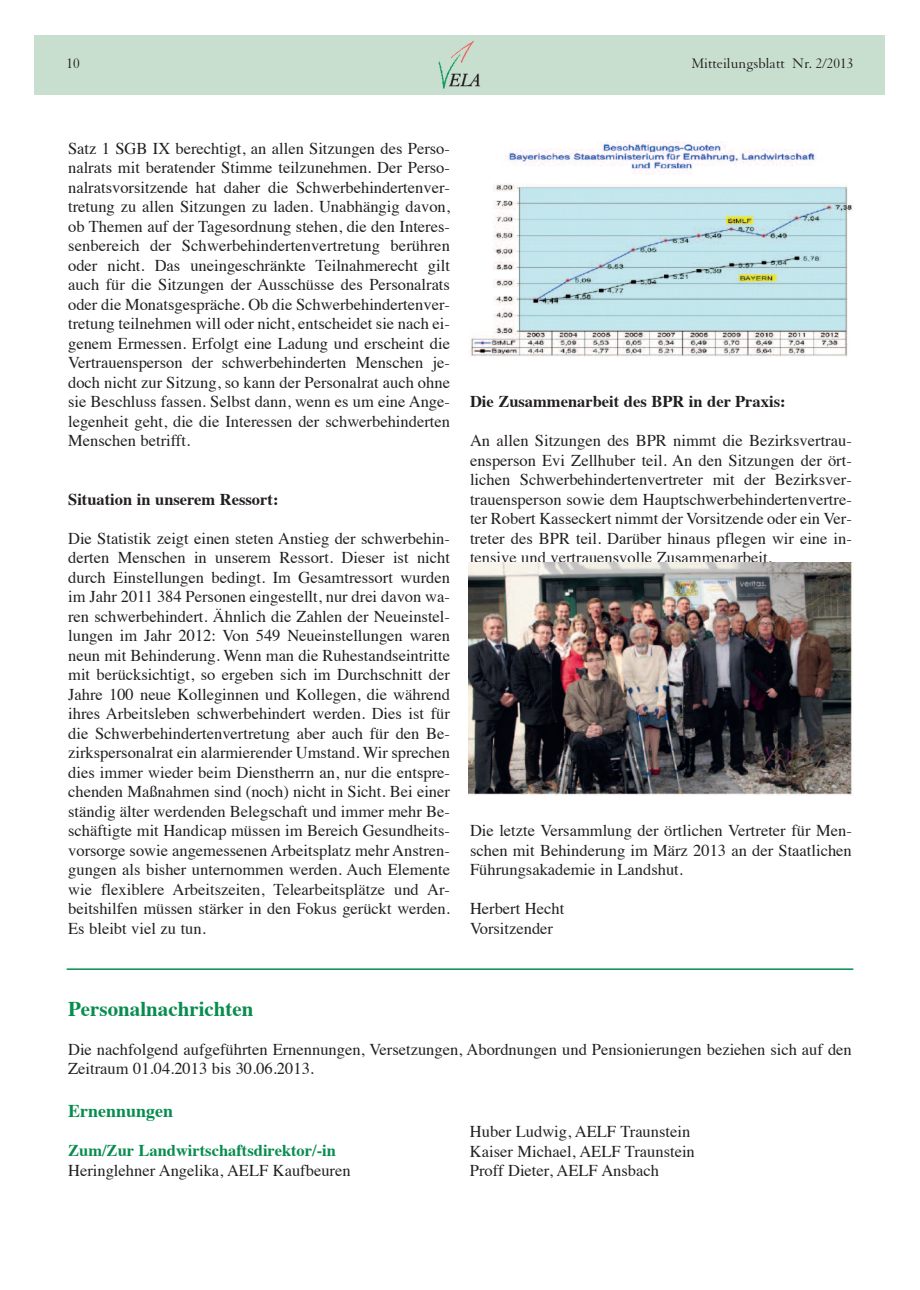
<style>
.page{position:relative;width:920px;height:1290px;background:#fff}
.page>*{position:absolute;margin:0;border:0;box-sizing:border-box;transform-origin:0 0}
.t1{font:700 21px "Times";color:#078c4e}
.t2{font:700 18px "Times";color:#078c4e}
.t3{font:16.5px/19.5px "Times";color:#231f20;text-align:justify}
.t4{font:700 16.5px "Times";color:#231f20}
.t5{font:700 16.5px "Times";color:#078c4e}
.t6{font:15px "Granjon";color:#231f20}
.s1{font-style:italic}
</style>
<div class="page">
<div style="left:35px;top:35px;width:850px;height:59px;background:#c8dfd0"></div>
<img style="left:460px;top:41px;width:14px;height:15px">
<img style="left:438px;top:50px;width:27px;height:39px">
<img style="left:449px;top:72px;width:32px;height:17px">
<img style="left:470px;top:141px;width:383px;height:216px">
<img style="left:468px;top:563px;width:384px;height:233px">
<hr style="left:67px;top:968px;width:786px;height:2px;background:#078c4e">
<p class="t6" style="left:67px;top:58px;width:15px">10</p>
<p class="t6" style="left:691px;top:58px;width:163px">Mitteilungsblatt Nr. 2/2013</p>
<p class="t3" style="left:68px;top:140px;width:383px">Satz 1 SGB IX berechtigt, an allen Sitzungen des Perso&shy;nalrats mit beratender Stimme teilzunehmen. Der Perso&shy;nalratsvorsitzende hat daher die Schwerbehindertenver&shy;tretung zu allen Sitzungen zu laden. Unabhängig davon, ob Themen auf der Tagesordnung stehen, die den Interes&shy;senbereich der Schwerbehindertenvertretung berühren oder nicht. Das uneingeschränkte Teilnahmerecht gilt auch für die Sitzungen der Ausschüsse des Personalrats oder die Monatsgespräche. Ob die Schwerbehindertenver&shy;tretung teilnehmen will oder nicht, entscheidet sie nach ei&shy;genem Ermessen. Erfolgt eine Ladung und erscheint die Vertrauensperson der schwerbehinderten Menschen je&shy;doch nicht zur Sitzung, so kann der Personalrat auch ohne sie Beschluss fassen. Selbst dann, wenn es um eine Ange&shy;legenheit geht, die die Interessen der schwerbehinderten Menschen betrifft.</p>
<p class="t4" style="left:68px;top:492px;width:212px">Situation in unserem Ressort:</p>
<p class="t3" style="left:68px;top:530px;width:383px">Die Statistik zeigt einen steten Anstieg der schwerbehin&shy;derten Menschen in unserem Ressort. Dieser ist nicht durch Einstellungen bedingt. Im Gesamtressort wurden im Jahr 2011 384 Personen eingestellt, nur drei davon wa&shy;ren schwerbehindert. Ähnlich die Zahlen der Neueinstel&shy;lungen im Jahr 2012: Von 549 Neueinstellungen waren neun mit Behinderung. Wenn man die Ruhestandseintritte mit berücksichtigt, so ergeben sich im Durchschnitt der Jahre 100 neue Kolleginnen und Kollegen, die während ihres Arbeitsleben schwerbehindert werden. Dies ist für die Schwerbehindertenvertretung aber auch für den Be&shy;zirkspersonalrat ein alarmierender Umstand. Wir sprechen dies immer wieder beim Dienstherrn an, nur die entspre&shy;chenden Maßnahmen sind (noch) nicht in Sicht. Bei einer ständig älter werdenden Belegschaft und immer mehr Be&shy;schäftigte mit Handicap müssen im Bereich Gesundheits&shy;vorsorge sowie angemessenen Arbeitsplatz mehr Anstren&shy;gungen als bisher unternommen werden. Auch Elemente wie flexiblere Arbeitszeiten, Telearbeitsplätze und Ar&shy;beitshilfen müssen stärker in den Fokus gerückt werden.<br>Es bleibt viel zu tun<span class="s1">.</span></p>
<p class="t4" style="left:470px;top:395px;width:317px">Die Zusammenarbeit des BPR in der Praxis:</p>
<p class="t3" style="left:470px;top:432px;width:383px">An allen Sitzungen des BPR nimmt die Bezirksvertrau&shy;ensperson Evi Zellhuber teil. An den Sitzungen der ört&shy;lichen Schwerbehindertenvertreter mit der Bezirksver&shy;trauensperson sowie dem Hauptschwerbehindertenvertre&shy;ter Robert Kasseckert nimmt der Vorsitzende oder ein Ver&shy;treter des BPR teil. Darüber hinaus pflegen wir eine in&shy;tensive und vertrauensvolle Zusammenarbeit<span class="s1">.</span></p>
<p class="t3" style="left:470px;top:822px;width:383px">Die letzte Versammlung der örtlichen Vertreter für Men&shy;schen mit Behinderung im März 2013 an der Staatlichen Führungsakademie in Landshut.</p>
<p class="t3" style="left:470px;top:900px;width:96px">Herbert Hecht<br>Vorsitzender</p>
<p class="t1" style="left:68px;top:1000px;width:187px">Personalnachrichten</p>
<p class="t3" style="left:68px;top:1041px;width:785px">Die nachfolgend aufgeführten Ernennungen, Versetzungen, Abordnungen und Pensionierungen beziehen sich auf den<br>Zeitraum 01.04.2013 bis 30.06.2013.</p>
<p class="t2" style="left:68px;top:1103px;width:107px">Ernennungen</p>
<p class="t5" style="left:68px;top:1144px;width:269px">Zum/Zur Landwirtschaftsdirektor/-in</p>
<p class="t3" style="left:68px;top:1162px;width:284px">Heringlehner Angelika, AELF Kaufbeuren</p>
<p class="t3" style="left:470px;top:1123px;width:226px;text-align:left">Huber Ludwig, AELF Traunstein<br>Kaiser Michael, AELF Traunstein<br>Proff Dieter, AELF Ansbach</p>
</div>
